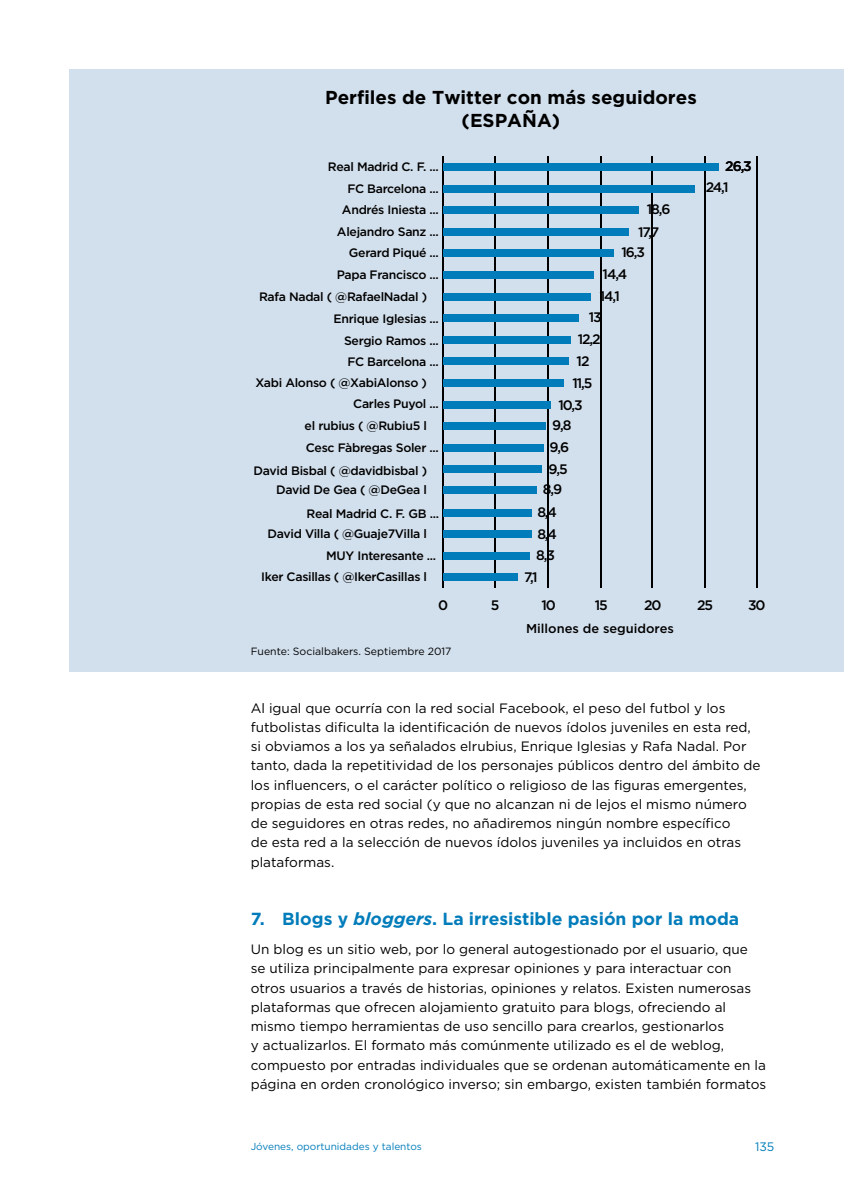
<style>
.page{position:relative;width:844px;height:1191px;background:#fff}
.page>*{position:absolute;margin:0;border:0;box-sizing:border-box;transform-origin:0 0}
.t1{font:700 18.72px/22.4px "Gotham";color:#000;text-align:center}
.t2{font:700 17.5px "Gotham";color:#007cba}
.t3{font:500 13.83px/21.9px "Gotham";letter-spacing:-.08em;color:#000}
.t4{font:13.65px/19.2px "Gotham";color:#000}
.t5{font:500 12.78px "Gotham";color:#000}
.t6{font:500 12.25px/21.5px "Gotham";letter-spacing:-.025em;color:#000;text-align:right}
.t7{font:12.25px "Gotham";color:#007cba}
.t8{font:10.5px "Gotham";color:#000}
.t9{font:10.15px "Gotham";color:#007cba}
.s1{font-style:italic}
</style>
<div class="page">
<div style="left:69px;top:69px;width:774px;height:603px;background:#d2dfec"></div>
<hr style="left:756px;top:156px;width:1px;height:431px;background:#000">
<hr style="left:704px;top:156px;width:1px;height:431px;background:#000">
<hr style="left:651px;top:156px;width:1px;height:431px;background:#000">
<hr style="left:600px;top:156px;width:1px;height:431px;background:#000">
<hr style="left:546px;top:156px;width:2px;height:431px;background:#000">
<hr style="left:494px;top:156px;width:1px;height:431px;background:#000">
<hr style="left:442px;top:156px;width:1px;height:431px;background:#000">
<div style="left:443px;top:573px;width:74px;height:8px;background:#007cba"></div>
<div style="left:443px;top:552px;width:87px;height:7px;background:#007cba"></div>
<div style="left:443px;top:530px;width:88px;height:8px;background:#007cba"></div>
<div style="left:443px;top:509px;width:88px;height:7px;background:#007cba"></div>
<div style="left:443px;top:487px;width:93px;height:7px;background:#007cba"></div>
<div style="left:443px;top:465px;width:99px;height:8px;background:#007cba"></div>
<div style="left:443px;top:444px;width:100px;height:7px;background:#007cba"></div>
<div style="left:443px;top:422px;width:102px;height:8px;background:#007cba"></div>
<div style="left:443px;top:401px;width:107px;height:7px;background:#007cba"></div>
<div style="left:443px;top:379px;width:120px;height:8px;background:#007cba"></div>
<div style="left:443px;top:357px;width:126px;height:8px;background:#007cba"></div>
<div style="left:443px;top:336px;width:127px;height:7px;background:#007cba"></div>
<div style="left:443px;top:315px;width:135px;height:7px;background:#007cba"></div>
<div style="left:443px;top:293px;width:147px;height:7px;background:#007cba"></div>
<div style="left:443px;top:271px;width:151px;height:8px;background:#007cba"></div>
<div style="left:443px;top:249px;width:170px;height:8px;background:#007cba"></div>
<div style="left:443px;top:228px;width:185px;height:7px;background:#007cba"></div>
<div style="left:443px;top:207px;width:195px;height:7px;background:#007cba"></div>
<div style="left:443px;top:185px;width:252px;height:7px;background:#007cba"></div>
<div style="left:443px;top:163px;width:276px;height:8px;background:#007cba"></div>
<h1 class="t1" style="left:325px;top:86px;width:373px">Perfiles de Twitter con más seguidores (ESPAÑA)</h1>
<p class="t6" style="left:328px;top:155px;width:112px;line-height:22.6px">Real Madrid C. F. ...<br>FC Barcelona ...</p>
<p class="t6" style="left:336px;top:199px;width:104px">Andrés Iniesta ...<br>Alejandro Sanz ...<br>Gerard Piqué ...<br>Papa Francisco ...</p>
<p class="t6" style="left:333px;top:307px;width:107px;line-height:22.4px">Enrique Iglesias ...<br>Sergio Ramos ...</p>
<p class="t6" style="left:347px;top:351px;width:93px">FC Barcelona ...</p>
<p class="t6" style="left:353px;top:393px;width:87px">Carles Puyol ...</p>
<p class="t6" style="left:306px;top:437px;width:134px">Cesc Fàbregas Soler ...</p>
<p class="t3" style="left:638px;top:198px;width:34px;line-height:22.6px;text-indent:9px">18,6<br>17,7</p>
<p class="t3" style="left:621px;top:241px;width:25px">16,3</p>
<p class="t3" style="left:602px;top:263px;width:26px">14,4</p>
<p class="t3" style="left:599px;top:284px;width:22px">14,1</p>
<p class="t3" style="left:588px;top:306px;width:14px">13</p>
<p class="t3" style="left:577px;top:328px;width:24px">12,2</p>
<p class="t3" style="left:576px;top:350px;width:14px">12</p>
<p class="t3" style="left:572px;top:372px;width:22px">11,5</p>
<p class="t3" style="left:558px;top:393px;width:26px">10,3</p>
<p class="t3" style="left:548px;top:414px;width:24px">9,8<br>9,6<br>9,5</p>
<p class="t3" style="left:537px;top:477px;width:26px;line-height:23.3px;text-align:center">8,9<br>8,4</p>
<p class="t3" style="left:537px;top:523px;width:21px">8,4</p>
<p class="t3" style="left:536px;top:544px;width:20px">8,3</p>
<p class="t6" style="left:259px;top:285px;width:169px">Rafa Nadal ( @RafaelNadal )</p>
<p class="t6" style="left:255px;top:371px;width:173px">Xabi Alonso ( @XabiAlonso )</p>
<p class="t6" style="left:304px;top:415px;width:124px">el rubius ( @Rubiu5 l</p>
<p class="t6" style="left:253px;top:461px;width:175px;line-height:19.2px">David Bisbal ( @davidbisbal )<br>David De Gea ( @DeGea l</p>
<p class="t6" style="left:267px;top:522px;width:161px">David Villa ( @Guaje7Villa l</p>
<p class="t6" style="left:261px;top:566px;width:167px">Iker Casillas ( @IkerCasillas l</p>
<p class="t6" style="left:306px;top:503px;width:134px">Real Madrid C. F. GB ...</p>
<p class="t6" style="left:326px;top:545px;width:111px">MUY Interesante ...</p>
<p class="t3" style="left:524px;top:566px;width:15px">7,1</p>
<p class="t3" style="left:705px;top:155px;width:48px;text-indent:20px">26,3<br>24,1</p>
<p class="t3" style="left:438px;top:594px;width:12px">0</p>
<p class="t3" style="left:490px;top:594px;width:10px">5</p>
<p class="t3" style="left:541px;top:594px;width:16px">10</p>
<p class="t3" style="left:594px;top:594px;width:15px">15</p>
<p class="t3" style="left:644px;top:594px;width:19px">20</p>
<p class="t3" style="left:697px;top:594px;width:18px">25</p>
<p class="t3" style="left:747px;top:594px;width:19px">30</p>
<p class="t5" style="left:526px;top:620px;width:149px">Millones de seguidores</p>
<p class="t8" style="left:251px;top:644px;width:202px">Fuente: Socialbakers. Septiembre 2017</p>
<p class="t4" style="left:251px;top:698px;width:511px">Al igual que ocurría con la red social Facebook, el peso del futbol y los futbolistas dificulta la identificación de nuevos ídolos juveniles en esta red, si obviamos a los ya señalados elrubius, Enrique Iglesias y Rafa Nadal. Por tanto, dada la repetitividad de los personajes públicos dentro del ámbito de los influencers, o el carácter político o religioso de las figuras emergentes, propias de esta red social (y que no alcanzan ni de lejos el mismo número de seguidores en otras redes, no añadiremos ningún nombre específico<br>de esta red a la selección de nuevos ídolos juveniles ya incluidos en otras plataformas.</p>
<p class="t2" style="left:251px;top:907px;width:490px">7. Blogs y <span class="s1">bloggers</span>. La irresistible pasión por la moda</p>
<p class="t4" style="left:251px;top:939px;width:517px">Un blog es un sitio web, por lo general autogestionado por el usuario, que<br>se utiliza principalmente para expresar opiniones y para interactuar con otros usuarios a través de historias, opiniones y relatos. Existen numerosas plataformas que ofrecen alojamiento gratuito para blogs, ofreciendo al mismo tiempo herramientas de uso sencillo para crearlos, gestionarlos<br>y actualizarlos. El formato más comúnmente utilizado es el de weblog, compuesto por entradas individuales que se ordenan automáticamente en la página en orden cronológico inverso; sin embargo, existen también formatos</p>
<p class="t9" style="left:251px;top:1140px;width:173px">Jóvenes, oportunidades y talentos</p>
<p class="t7" style="left:755px;top:1139px;width:21px">135</p>
</div>
